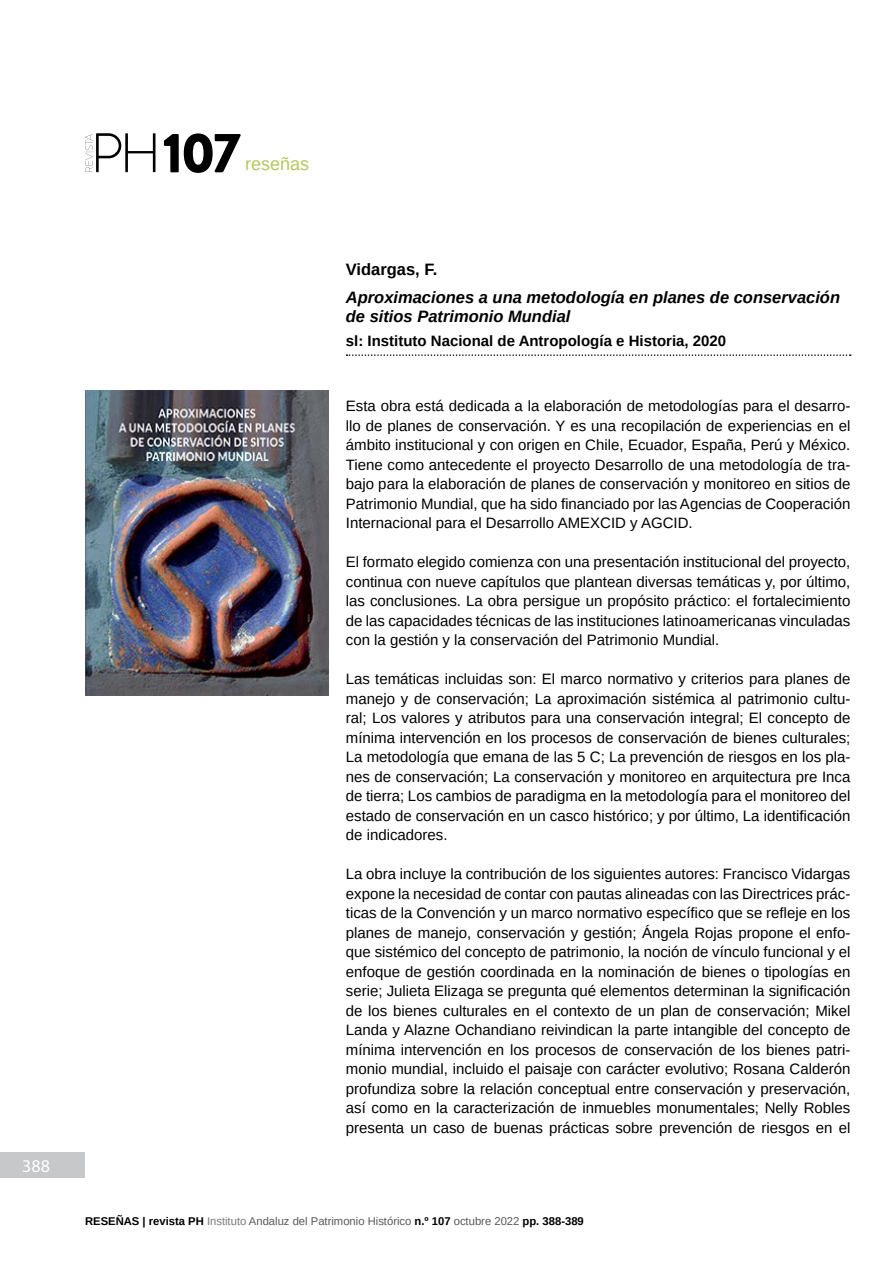
<style>
.page{position:relative;width:893px;height:1263px;background:#fff}
.page>*{position:absolute;margin:0;border:0;box-sizing:border-box;transform-origin:0 0}
.t1{font:900 56.4px "Brandon Grotesque";color:#000}
.t2{font:18px "Arimo";color:#b4c85e}
.t3{font:18px "Myriad Pro";color:#fff}
.t4{font:italic 700 16.5px/19.5px "Arimo";color:#000}
.t5{font:700 16.5px "Arimo";color:#000}
.t6{font:15px/19.5px "Arimo";color:#000;text-align:justify}
.t7{font:700 15px "Arimo";color:#000}
.t8{font:11.25px "Arimo";color:#58595b}
.s1{font-weight:700;color:#000}
.s2{color:#797a7d}
</style>
<div class="page">
<div style="left:0;top:1152px;width:85px;height:26px;background:#c7c8ca"></div>
<svg style="left:85px;top:133px;width:70px;height:39px"></svg>
<svg style="left:347px;top:354px;width:504px;height:2px"></svg>
<img style="left:85px;top:390px;width:244px;height:306px">
<p class="t3" style="left:22px;top:1155px;width:29px">388</p>
<h1 class="t1" style="left:163px;top:113px;width:80px">107</h1>
<p class="t2" style="left:245px;top:153px;width:66px">reseñas</p>
<p class="t5" style="left:346px;top:258px;width:93px">Vidargas, F.</p>
<p class="t4" style="left:346px;top:287px;width:496px">Aproximaciones a una metodología en planes de conservación de sitios Patrimonio Mundial</p>
<p class="t7" style="left:346px;top:330px;width:382px">sl: Instituto Nacional de Antropología e Historia, 2020</p>
<p class="t6" style="left:346px;top:396px;width:506px">Esta obra está dedicada a la elaboración de metodologías para el desarro&shy;llo de planes de conservación. Y es una recopilación de experiencias en el ámbito institucional y con origen en Chile, Ecuador, España, Perú y México.<br>Tiene como antecedente el proyecto Desarrollo de una metodología de tra&shy;bajo para la elaboración de planes de conservación y monitoreo en sitios de Patrimonio Mundial, que ha sido financiado por las Agencias de Cooperación Internacional para el Desarrollo AMEXCID y AGCID.</p>
<p class="t6" style="left:346px;top:552px;width:506px">El formato elegido comienza con una presentación institucional del proyecto, continua con nueve capítulos que plantean diversas temáticas y, por último, las conclusiones. La obra persigue un propósito práctico: el fortalecimiento de las capacidades técnicas de las instituciones latinoamericanas vinculadas con la gestión y la conservación del Patrimonio Mundial.</p>
<p class="t6" style="left:346px;top:669px;width:506px">Las temáticas incluidas son: El marco normativo y criterios para planes de manejo y de conservación; La aproximación sistémica al patrimonio cultu&shy;ral; Los valores y atributos para una conservación integral; El concepto de mínima intervención en los procesos de conservación de bienes culturales; La metodología que emana de las 5 C; La prevención de riesgos en los pla&shy;nes de conservación; La conservación y monitoreo en arquitectura pre Inca de tierra; Los cambios de paradigma en la metodología para el monitoreo del estado de conservación en un casco histórico; y por último, La identificación de indicadores.</p>
<p class="t6" style="left:346px;top:864px;width:506px">La obra incluye la contribución de los siguientes autores: Francisco Vidargas expone la necesidad de contar con pautas alineadas con las Directrices prác&shy;ticas de la Convención y un marco normativo específico que se refleje en los planes de manejo, conservación y gestión; Ángela Rojas propone el enfo&shy;que sistémico del concepto de patrimonio, la noción de vínculo funcional y el enfoque de gestión coordinada en la nominación de bienes o tipologías en serie; Julieta Elizaga se pregunta qué elementos determinan la significación de los bienes culturales en el contexto de un plan de conservación; Mikel Landa y Alazne Ochandiano reivindican la parte intangible del concepto de mínima intervención en los procesos de conservación de los bienes patri&shy;monio mundial, incluido el paisaje con carácter evolutivo; Rosana Calderón profundiza sobre la relación conceptual entre conservación y preservación, así como en la caracterización de inmuebles monumentales; Nelly Robles presenta un caso de buenas prácticas sobre prevención de riesgos en el</p>
<p class="t8" style="left:85px;top:1213px;width:500px"><span class="s1">RESEÑAS | revista PH</span> <span class="s2">Instituto</span> Andaluz del Patrimonio Histórico <span class="s1">n.º 107</span> octubre 2022 <span class="s1">pp. 388-389</span></p>
</div>
